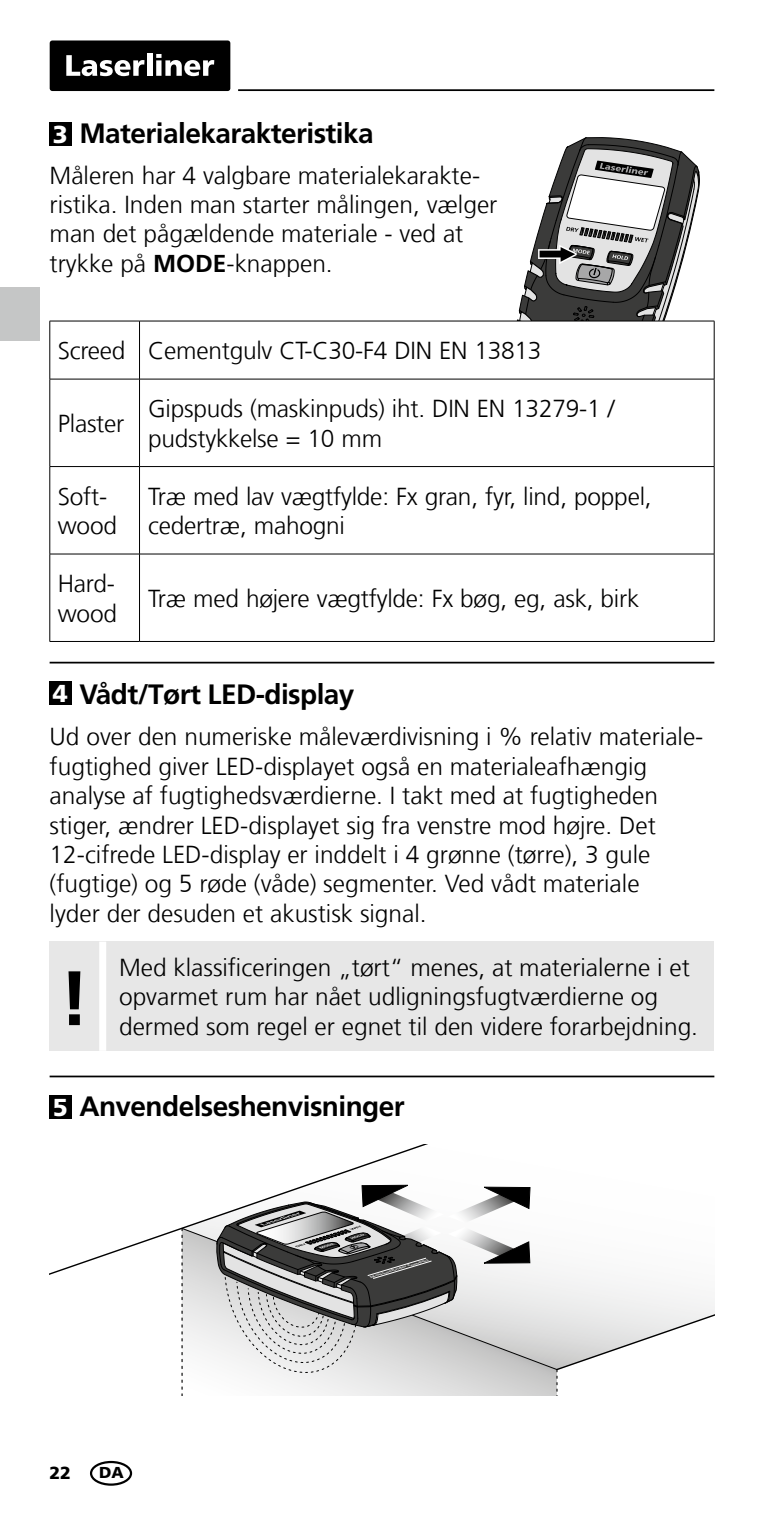
<style>
.page{position:relative;width:764px;height:1513px;background:#fff}
.page>*{position:absolute;margin:0;border:0;box-sizing:border-box;transform-origin:0 0}
.t1{font:700 77px "Frutiger LT Com";color:#000}
.t2{font:700 28px "Frutiger LT Com";letter-spacing:-.02em;color:#000}
.t3{font:300 24.5px/29.4px "Frutiger LT Com";color:#000}
.t4{font:900 24.5px "Frutiger LT Com";color:#fff}
.t5{font:900 17.5px "Frutiger LT Com";color:#000}
.t6{font:900 15.75px "Frutiger LT Com";color:#000}
.s1{font-weight:700}
</style>
<div class="page">
<hr style="left:238px;top:89px;width:476px;height:2px;background:#000">
<div style="left:50px;top:40px;width:180px;height:51px;background:#000;border-radius:3px"></div>
<svg style="left:66px;top:55px;width:79px;height:21px"></svg>
<div style="left:147px;top:54px;width:5px;height:22px;background:#fff"></div>
<svg style="left:156px;top:54px;width:58px;height:22px"></svg>
<svg style="left:517px;top:137px;width:183px;height:183px"></svg>
<div style="left:50px;top:122px;width:22px;height:24px;background:#000"></div>
<hr style="left:50px;top:662px;width:664px;height:1px;background:#000">
<div style="left:50px;top:682px;width:22px;height:23px;background:#000"></div>
<hr style="left:50px;top:1076px;width:664px;height:1px;background:#000">
<div style="left:50px;top:1095px;width:22px;height:24px;background:#000"></div>
<svg style="left:181px;top:1162px;width:533px;height:233px"></svg>
<div style="left:90px;top:1461px;width:42px;height:25px;border:2px solid #000;border-radius:50%"></div>
<div style="left:50px;top:942px;width:664px;height:109px;background:#e7e7e7"></div>
<div style="left:99px;top:942px;width:7px;height:109px;background:#fff"></div>
<svg style="left:50px;top:322px;width:664px;height:319px"></svg>
<hr style="left:49px;top:321px;width:1px;height:58px;background:#000">
<hr style="left:49px;top:379px;width:1px;height:87px;background:#000">
<hr style="left:49px;top:467px;width:1px;height:87px;background:#000">
<hr style="left:49px;top:554px;width:1px;height:87px;background:#000">
<hr style="left:50px;top:320px;width:90px;height:2px;background:#000">
<hr style="left:50px;top:378px;width:90px;height:2px;background:#000">
<hr style="left:50px;top:466px;width:90px;height:1px;background:#000">
<hr style="left:50px;top:553px;width:90px;height:2px;background:#000">
<hr style="left:50px;top:641px;width:90px;height:1px;background:#000">
<hr style="left:139px;top:321px;width:1px;height:58px;background:#000">
<hr style="left:139px;top:379px;width:1px;height:87px;background:#000">
<hr style="left:139px;top:467px;width:1px;height:87px;background:#000">
<hr style="left:139px;top:554px;width:1px;height:87px;background:#000">
<hr style="left:140px;top:320px;width:574px;height:2px;background:#000">
<hr style="left:714px;top:321px;width:1px;height:58px;background:#000">
<hr style="left:714px;top:379px;width:1px;height:87px;background:#000">
<hr style="left:714px;top:467px;width:1px;height:87px;background:#000">
<hr style="left:714px;top:554px;width:1px;height:87px;background:#000">
<hr style="left:140px;top:378px;width:574px;height:2px;background:#000">
<hr style="left:140px;top:466px;width:574px;height:1px;background:#000">
<hr style="left:140px;top:553px;width:574px;height:2px;background:#000">
<hr style="left:140px;top:641px;width:574px;height:1px;background:#000">
<div style="left:0;top:288px;width:40px;height:53px;background:#c5c6c6"></div>
<p class="t2" style="left:79px;top:117px;width:296px">Materialekarakteristika</p>
<p class="t3" style="left:50px;top:161px;width:449px">Måleren har 4 valgbare materialekarakte&shy;ristika. Inden man starter målingen, vælger man det pågældende materiale - ved at trykke på <span class="s1">MODE</span>-knappen.</p>
<p class="t4" style="left:53px;top:119px;width:16px">3</p>
<p class="t3" style="left:58px;top:336px;width:485px">Screed Cementgulv CT-C30-F4 DIN EN 13813</p>
<p class="t3" style="left:58px;top:409px;width:68px">Plaster</p>
<p class="t3" style="left:148px;top:394px;width:468px">Gipspuds (maskinpuds) iht. DIN EN 13279-1 / pudstykkelse = 10 mm</p>
<p class="t3" style="left:58px;top:482px;width:61px">Soft&shy;wood</p>
<p class="t3" style="left:148px;top:482px;width:505px">Træ med lav vægtfylde: Fx gran, fyr, lind, poppel, cedertræ, mahogni</p>
<p class="t3" style="left:58px;top:569px;width:61px">Hard&shy;wood</p>
<p class="t3" style="left:148px;top:584px;width:493px">Træ med højere vægtfylde: Fx bøg, eg, ask, birk</p>
<p class="t2" style="left:79px;top:678px;width:277px">Vådt/Tørt LED-display</p>
<p class="t3" style="left:50px;top:722px;width:655px">Ud over den numeriske måleværdivisning i % relativ materiale&shy;fugtighed giver LED-displayet også en materialeafhængig analyse af fugtighedsværdierne. I takt med at fugtigheden stiger, ændrer LED-displayet sig fra venstre mod højre. Det 12-cifrede LED-display er inddelt i 4 grønne (tørre), 3 gule (fugtige) og 5 røde (våde) segmenter. Ved vådt materiale<br>lyder der desuden et akustisk signal.</p>
<p class="t3" style="left:119px;top:953px;width:572px">Med klassificeringen „tørt“ menes, at materialerne i et opvarmet rum har nået udligningsfugtværdierne og</p>
<p class="t4" style="left:53px;top:679px;width:16px">4</p>
<h1 class="t1" style="left:59px;top:953px;width:31px">!</h1>
<p class="t3" style="left:119px;top:1012px;width:581px">dermed som regel er egnet til den videre forarbejdning.</p>
<p class="t4" style="left:53px;top:1093px;width:16px">5</p>
<p class="t2" style="left:79px;top:1090px;width:327px">Anvendelseshenvisninger</p>
<p class="t5" style="left:50px;top:1462px;width:23px">22</p>
<p class="t6" style="left:99px;top:1463px;width:26px">DA</p>
</div>
